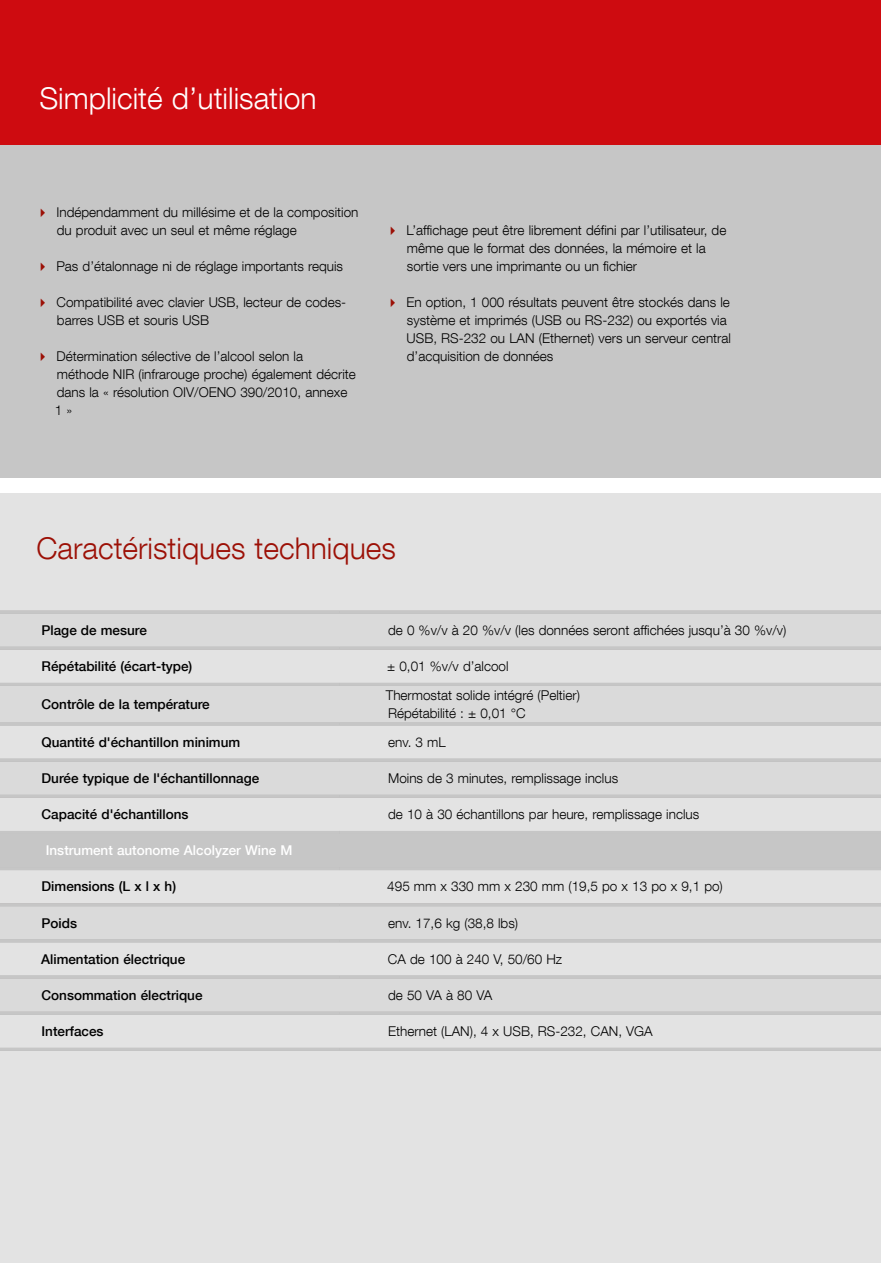
<style>
.page{position:relative;width:881px;height:1263px;background:#fff}
.page>*{position:absolute;margin:0;border:0;box-sizing:border-box;transform-origin:0 0}
.t1{font:300 30px "Helvetica Neue LT Com";color:#9c1006}
.t2{font:300 30px "Helvetica Neue LT Com";color:#fff}
.t3{font:300 13.5px/18px "Helvetica Neue LT Com";color:#000}
.t4{font:500 13.5px "Helvetica Neue LT Com";color:#000}
.t5{font:500 13.5px "Helvetica Neue LT Com";color:#fff}
.s1{color:#9c1006}
</style>
<div class="page">
<div style="left:0;top:494px;width:880px;height:769px;background:#e3e3e3"></div>
<svg style="left:0;top:646px;width:880px;height:366px"></svg>
<div style="left:0;top:834px;width:880px;height:33px;background:#c6c6c6"></div>
<hr style="left:0;top:611px;width:339px;height:3px;background:#c6c6c6">
<hr style="left:339px;top:611px;width:541px;height:3px;background:#c6c6c6">
<hr style="left:0;top:647px;width:339px;height:3px;background:#c6c6c6">
<hr style="left:339px;top:647px;width:541px;height:3px;background:#c6c6c6">
<hr style="left:0;top:683px;width:339px;height:3px;background:#c6c6c6">
<hr style="left:339px;top:683px;width:541px;height:3px;background:#c6c6c6">
<hr style="left:0;top:722px;width:339px;height:3px;background:#c6c6c6">
<hr style="left:339px;top:722px;width:541px;height:3px;background:#c6c6c6">
<hr style="left:0;top:759px;width:339px;height:3px;background:#c6c6c6">
<hr style="left:339px;top:759px;width:541px;height:3px;background:#c6c6c6">
<hr style="left:0;top:795px;width:339px;height:3px;background:#c6c6c6">
<hr style="left:339px;top:795px;width:541px;height:3px;background:#c6c6c6">
<hr style="left:0;top:831px;width:339px;height:3px;background:#c6c6c6">
<hr style="left:339px;top:831px;width:541px;height:3px;background:#c6c6c6">
<hr style="left:0;top:867px;width:339px;height:3px;background:#c6c6c6">
<hr style="left:339px;top:867px;width:541px;height:3px;background:#c6c6c6">
<hr style="left:0;top:903px;width:339px;height:3px;background:#c6c6c6">
<hr style="left:339px;top:903px;width:541px;height:3px;background:#c6c6c6">
<hr style="left:0;top:939px;width:339px;height:3px;background:#c6c6c6">
<hr style="left:339px;top:939px;width:541px;height:3px;background:#c6c6c6">
<hr style="left:0;top:975px;width:339px;height:3px;background:#c6c6c6">
<hr style="left:339px;top:975px;width:541px;height:3px;background:#c6c6c6">
<hr style="left:0;top:1012px;width:339px;height:3px;background:#c6c6c6">
<hr style="left:339px;top:1012px;width:541px;height:3px;background:#c6c6c6">
<hr style="left:0;top:1048px;width:339px;height:3px;background:#c6c6c6">
<hr style="left:339px;top:1048px;width:541px;height:3px;background:#c6c6c6">
<div style="left:0;top:145px;width:880px;height:333px;background:#c6c6c6"></div>
<div style="left:0;top:0;width:880px;height:145px;background:#ce0b10"></div>
<h1 class="t2" style="left:39px;top:80px;width:278px">Simplicité d’utilisation</h1>
<p class="t3" style="left:57px;top:203px;width:303px;text-indent:-21px"><span class="s1">✔</span> Indépendamment du millésime et de la composition du produit avec un seul et même réglage</p>
<p class="t3" style="left:36px;top:257px;width:309px"><span class="s1">✔</span> Pas d’étalonnage ni de réglage importants requis</p>
<p class="t3" style="left:57px;top:293px;width:291px;text-indent:-21px"><span class="s1">✔</span> Compatibilité avec clavier USB, lecteur de codes&shy;barres USB et souris USB</p>
<p class="t3" style="left:55px;top:347px;width:302px;text-indent:-19px"><span class="s1">✔</span> Détermination sélective de l’alcool selon la méthode NIR (infrarouge proche) également décrite dans la « résolution OIV/OENO 390/2010, annexe 1 »</p>
<p class="t3" style="left:407px;top:221px;width:321px;text-indent:-21px"><span class="s1">✔</span> L’affichage peut être librement défini par l’utilisateur, de même que le format des données, la mémoire et la sortie vers une imprimante ou un fichier</p>
<p class="t3" style="left:406px;top:293px;width:326px;text-indent:-21px"><span class="s1">✔</span> En option, 1 000 résultats peuvent être stockés dans le système et imprimés (USB ou RS-232) ou exportés via USB, RS-232 ou LAN (Ethernet) vers un serveur central d’acquisition de données</p>
<h1 class="t1" style="left:36px;top:530px;width:361px">Caractéristiques techniques</h1>
<p class="t4" style="left:42px;top:622px;width:107px">Plage de mesure</p>
<p class="t3" style="left:388px;top:621px;width:399px">de 0 %v/v à 20 %v/v (les données seront affichées jusqu’à 30 %v/v)</p>
<p class="t4" style="left:42px;top:658px;width:152px">Répétabilité (écart-type)</p>
<p class="t3" style="left:387px;top:657px;width:123px">± 0,01 %v/v d’alcool</p>
<p class="t4" style="left:41px;top:696px;width:170px">Contrôle de la température</p>
<p class="t3" style="left:385px;top:686px;width:195px">Thermostat solide intégré (Peltier)<br>Répétabilité : ± 0,01 °C</p>
<p class="t4" style="left:41px;top:734px;width:200px">Quantité d'échantillon minimum</p>
<p class="t3" style="left:388px;top:733px;width:59px">env. 3 mL</p>
<p class="t4" style="left:42px;top:770px;width:219px">Durée typique de l'échantillonnage</p>
<p class="t3" style="left:388px;top:769px;width:231px">Moins de 3 minutes, remplissage inclus</p>
<p class="t4" style="left:41px;top:806px;width:148px">Capacité d'échantillons</p>
<p class="t3" style="left:388px;top:805px;width:312px">de 10 à 30 échantillons par heure, remplissage inclus</p>
<p class="t5" style="left:46px;top:842px;width:248px">Instrument autonome Alcolyzer Wine M</p>
<p class="t4" style="left:42px;top:878px;width:136px">Dimensions (L x l x h)</p>
<p class="t3" style="left:387px;top:877px;width:337px">495 mm x 330 mm x 230 mm (19,5 po x 13 po x 9,1 po)</p>
<p class="t4" style="left:42px;top:915px;width:37px">Poids</p>
<p class="t3" style="left:388px;top:913px;width:131px">env. 17,6 kg (38,8 lbs)</p>
<p class="t4" style="left:41px;top:951px;width:145px">Alimentation électrique</p>
<p class="t3" style="left:388px;top:950px;width:175px">CA de 100 à 240 V, 50/60 Hz</p>
<p class="t4" style="left:41px;top:987px;width:162px">Consommation électrique</p>
<p class="t3" style="left:388px;top:986px;width:105px">de 50 VA à 80 VA</p>
<p class="t4" style="left:42px;top:1023px;width:64px">Interfaces</p>
<p class="t3" style="left:388px;top:1022px;width:266px">Ethernet (LAN), 4 x USB, RS-232, CAN, VGA</p>
</div>
